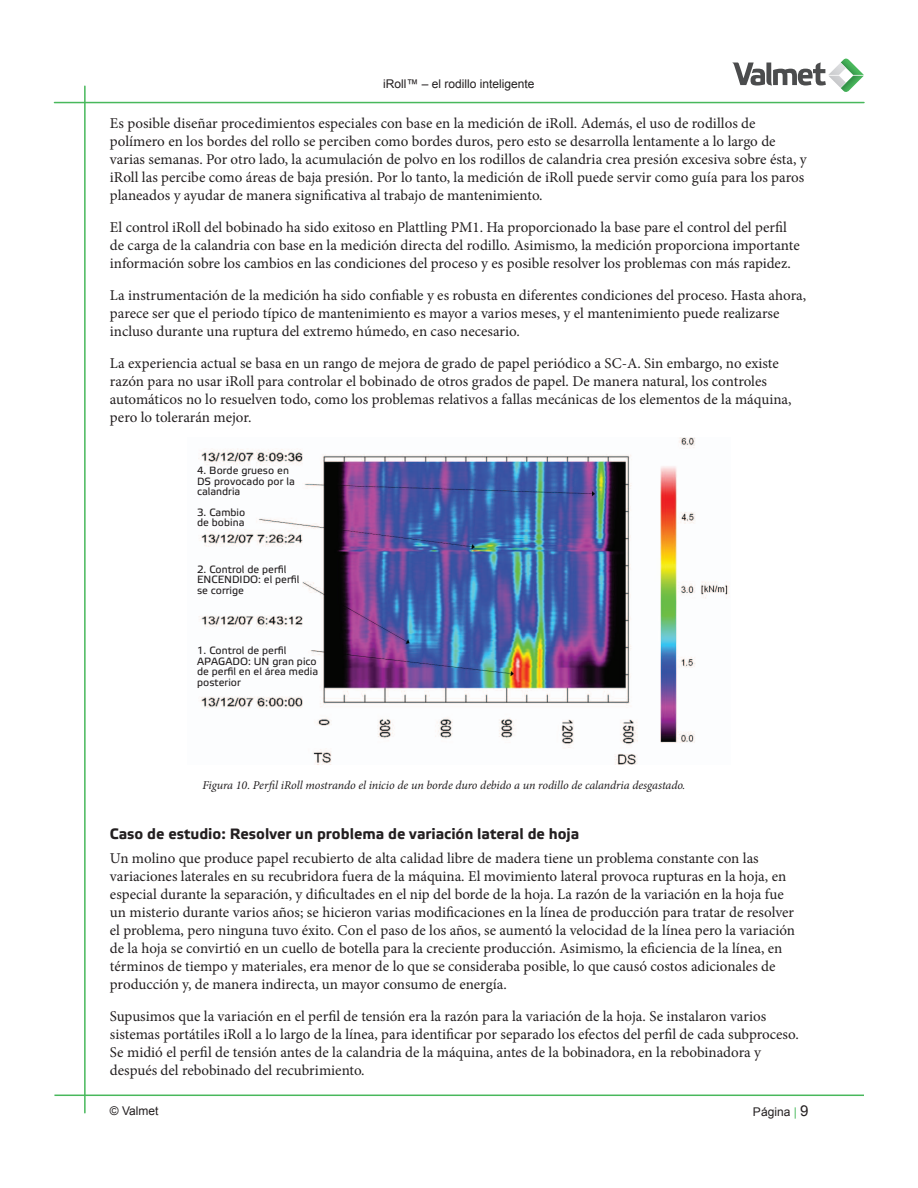
<style>
.page{position:relative;width:918px;height:1188px;background:#fff}
.page>*{position:absolute;margin:0;border:0;box-sizing:border-box;transform-origin:0 0}
.t1{font:15px/18px "Minion Pro";color:#231f20}
.t2{font:700 15px "Etelka Text";color:#231f20}
.t3{font:italic 12px "Minion Pro";letter-spacing:-.005em;color:#231f20}
.t4{font:12px "Arial";color:#231f20}
.t5{font:10.5px/10.5px "Etelka Text";color:#231f20}
.s1{color:#48b85c}
.s2{font-size:15px}
</style>
<div class="page">
<hr style="left:54px;top:102px;width:810px;height:1px;background:#48b85c">
<hr style="left:54px;top:1095px;width:810px;height:1px;background:#48b85c">
<hr style="left:84px;top:86px;width:2px;height:1027px;background:#48b85c">
<svg style="left:732px;top:59px;width:132px;height:33px"></svg>
<img style="left:198px;top:437px;width:531px;height:328px">
<p class="t4" style="left:383px;top:76px;width:153px">iRoll™ – el rodillo inteligente</p>
<p class="t1" style="left:110px;top:114px;width:698px">Es posible diseñar procedimientos especiales con base en la medición de iRoll. Además, el uso de rodillos de polímero en los bordes del rollo se perciben como bordes duros, pero esto se desarrolla lentamente a lo largo de varias semanas. Por otro lado, la acumulación de polvo en los rodillos de calandria crea presión excesiva sobre ésta, y iRoll las percibe como áreas de baja presión. Por lo tanto, la medición de iRoll puede servir como guía para los paros planeados y ayudar de manera significativa al trabajo de mantenimiento.</p>
<p class="t1" style="left:110px;top:218px;width:691px">El control iRoll del bobinado ha sido exitoso en Plattling PM1. Ha proporcionado la base pare el control del perfil de carga de la calandria con base en la medición directa del rodillo. Asimismo, la medición proporciona importante información sobre los cambios en las condiciones del proceso y es posible resolver los problemas con más rapidez.</p>
<p class="t1" style="left:110px;top:286px;width:698px">La instrumentación de la medición ha sido confiable y es robusta en diferentes condiciones del proceso. Hasta ahora, parece ser que el periodo típico de mantenimiento es mayor a varios meses, y el mantenimiento puede realizarse incluso durante una ruptura del extremo húmedo, en caso necesario.</p>
<p class="t1" style="left:110px;top:354px;width:683px">La experiencia actual se basa en un rango de mejora de grado de papel periódico a SC-A. Sin embargo, no existe razón para no usar iRoll para controlar el bobinado de otros grados de papel. De manera natural, los controles automáticos no lo resuelven todo, como los problemas relativos a fallas mecánicas de los elementos de la máquina, pero lo tolerarán mejor.</p>
<p class="t5" style="left:197px;top:465px;width:99px">4. Borde grueso en<br>DS provocado por la calandria</p>
<p class="t5" style="left:197px;top:507px;width:50px">3. Cambio de bobina</p>
<p class="t5" style="left:197px;top:564px;width:104px">2. Control de perfil<br>ENCENDIDO: el perfil se corrige</p>
<p class="t5" style="left:197px;top:645px;width:123px">1. Control de perfil<br>APAGADO: UN gran pico de perfil en el área media posterior</p>
<p class="t3" style="left:202px;top:777px;width:484px">Figura 10. Perfil iRoll mostrando el inicio de un borde duro debido a un rodillo de calandria desgastado.</p>
<p class="t2" style="left:110px;top:824px;width:471px">Caso de estudio: Resolver un problema de variación lateral de hoja</p>
<p class="t1" style="left:110px;top:850px;width:687px">Un molino que produce papel recubierto de alta calidad libre de madera tiene un problema constante con las variaciones laterales en su recubridora fuera de la máquina. El movimiento lateral provoca rupturas en la hoja, en especial durante la separación, y dificultades en el nip del borde de la hoja. La razón de la variación en la hoja fue un misterio durante varios años; se hicieron varias modificaciones en la línea de producción para tratar de resolver el problema, pero ninguna tuvo éxito. Con el paso de los años, se aumentó la velocidad de la línea pero la variación de la hoja se convirtió en un cuello de botella para la creciente producción. Asimismo, la eficiencia de la línea, en términos de tiempo y materiales, era menor de lo que se consideraba posible, lo que causó costos adicionales de producción y, de manera indirecta, un mayor consumo de energía.</p>
<p class="t1" style="left:110px;top:1008px;width:690px">Supusimos que la variación en el perfil de tensión era la razón para la variación de la hoja. Se instalaron varios sistemas portátiles iRoll a lo largo de la línea, para identificar por separado los efectos del perfil de cada subproceso.<br>Se midió el perfil de tensión antes de la calandria de la máquina, antes de la bobinadora, en la rebobinadora y después del rebobinado del recubrimiento.</p>
<p class="t4" style="left:110px;top:1103px;width:50px">© Valmet</p>
<p class="t4" style="left:753px;top:1104px;width:57px">Página <span class="s1">|</span> <span class="s2">9</span></p>
</div>
